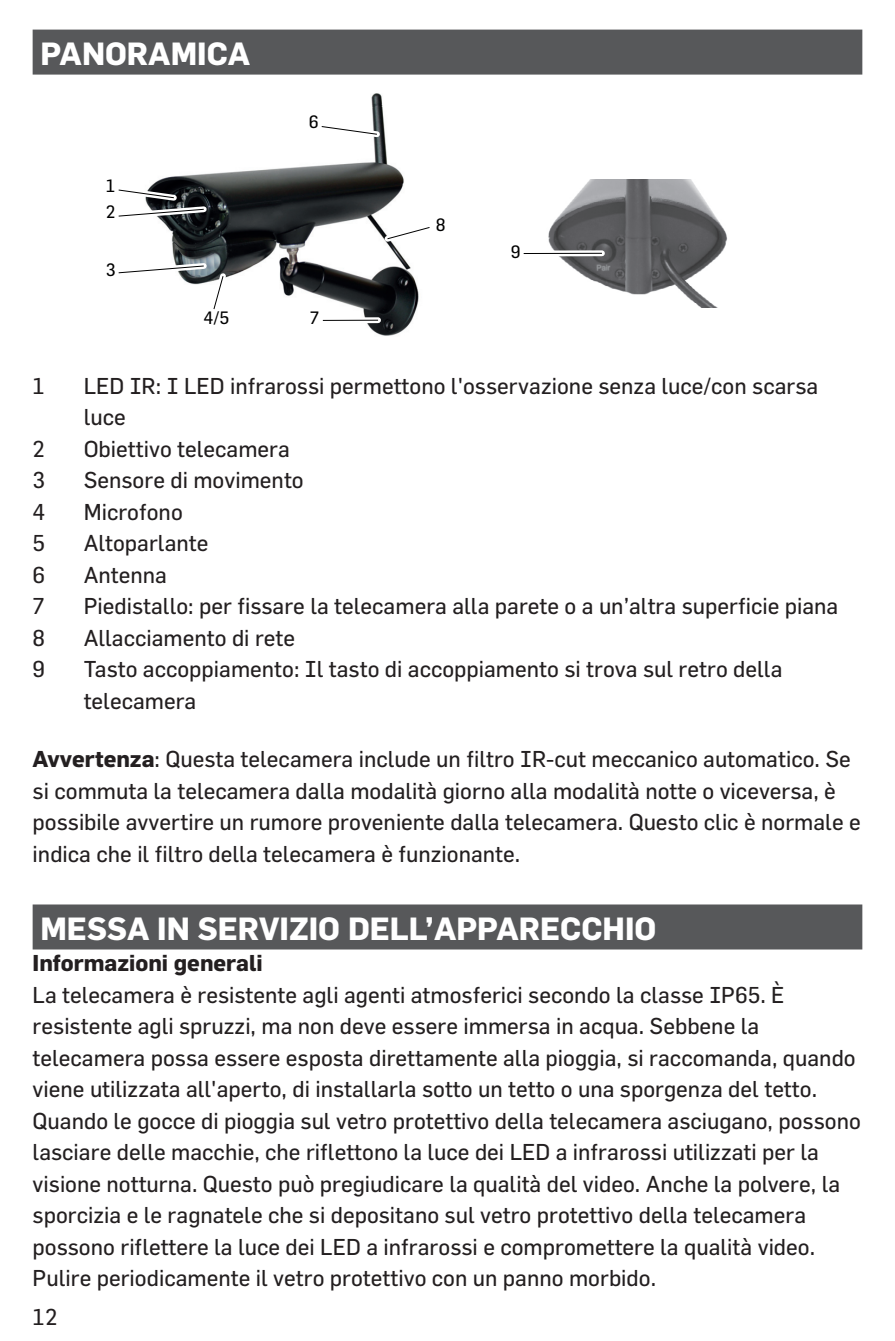
<style>
.page{position:relative;width:895px;height:1341px;background:#fff}
.page>*{position:absolute;margin:0;border:0;box-sizing:border-box;transform-origin:0 0}
.t1{font:700 31.5px "Flama";color:#fff}
.t2{font:22.5px/31.5px "Flama";color:#231f20}
.t3{font:700 22.5px "Flama";color:#231f20}
.t4{font:17.55px "Flama";color:#000001}
.s1{font-weight:700}
</style>
<div class="page">
<div style="left:33px;top:30px;width:829px;height:45px;background:#57585a"></div>
<div style="left:33px;top:904px;width:829px;height:45px;background:#57585a"></div>
<img style="left:154px;top:93px;width:265px;height:243px">
<svg style="left:315px;top:120px;width:68px;height:21px"></svg>
<svg style="left:323px;top:317px;width:55px;height:6px"></svg>
<hr style="left:323px;top:320px;width:55px;height:1px;background:#000001">
<svg style="left:118px;top:183px;width:92px;height:39px"></svg>
<svg style="left:118px;top:260px;width:112px;height:56px"></svg>
<svg style="left:380px;top:220px;width:50px;height:26px"></svg>
<img style="left:548px;top:180px;width:180px;height:128px">
<svg style="left:545px;top:250px;width:57px;height:6px"></svg>
<hr style="left:523px;top:253px;width:79px;height:1px;background:#000001">
<h1 class="t1" style="left:40px;top:42px;width:211px">PANORAMICA</h1>
<p class="t4" style="left:106px;top:175px;width:11px">1</p>
<p class="t4" style="left:106px;top:201px;width:11px">2</p>
<p class="t4" style="left:106px;top:259px;width:11px">3</p>
<p class="t4" style="left:203px;top:307px;width:27px">4/5</p>
<p class="t4" style="left:309px;top:112px;width:11px">6</p>
<p class="t4" style="left:310px;top:307px;width:11px">7</p>
<p class="t4" style="left:436px;top:214px;width:11px">8</p>
<p class="t4" style="left:510px;top:241px;width:11px">9</p>
<p class="t2" style="left:33px;top:372px;width:14px">1</p>
<p class="t2" style="left:84px;top:372px;width:736px">LED IR: I LED infrarossi permettono l'osservazione senza luce/con scarsa luce</p>
<p class="t2" style="left:33px;top:435px;width:14px">2</p>
<p class="t2" style="left:84px;top:435px;width:208px">Obiettivo telecamera</p>
<p class="t2" style="left:33px;top:467px;width:14px">3</p>
<p class="t2" style="left:84px;top:467px;width:221px">Sensore di movimento</p>
<p class="t2" style="left:33px;top:498px;width:14px">4</p>
<p class="t2" style="left:84px;top:498px;width:101px">Microfono</p>
<p class="t2" style="left:33px;top:530px;width:14px">5</p>
<p class="t2" style="left:84px;top:530px;width:126px">Altoparlante</p>
<p class="t2" style="left:33px;top:561px;width:14px">6</p>
<p class="t2" style="left:84px;top:561px;width:85px">Antenna</p>
<p class="t2" style="left:33px;top:593px;width:14px">7</p>
<p class="t2" style="left:84px;top:593px;width:756px">Piedistallo: per fissare la telecamera alla parete o a un’altra superficie piana</p>
<p class="t2" style="left:33px;top:624px;width:14px">8</p>
<p class="t2" style="left:84px;top:624px;width:213px">Allacciamento di rete</p>
<p class="t2" style="left:33px;top:656px;width:14px">9</p>
<p class="t2" style="left:84px;top:656px;width:700px">Tasto accoppiamento: Il tasto di accoppiamento si trova sul retro della telecamera</p>
<p class="t2" style="left:33px;top:746px;width:829px"><span class="s1">Avvertenza</span>: Questa telecamera include un filtro IR-cut meccanico automatico. Se si commuta la telecamera dalla modalità giorno alla modalità notte o viceversa, è possibile avvertire un rumore proveniente dalla telecamera. Questo clic è normale e indica che il filtro della telecamera è funzionante.</p>
<h1 class="t1" style="left:40px;top:917px;width:617px">MESSA IN SERVIZIO DELL’APPARECCHIO</h1>
<p class="t3" style="left:33px;top:955px;width:231px">Informazioni generali</p>
<p class="t2" style="left:33px;top:981px;width:829px">La telecamera è resistente agli agenti atmosferici secondo la classe IP65. È resistente agli spruzzi, ma non deve essere immersa in acqua. Sebbene la telecamera possa essere esposta direttamente alla pioggia, si raccomanda, quando viene utilizzata all'aperto, di installarla sotto un tetto o una sporgenza del tetto.<br>Quando le gocce di pioggia sul vetro protettivo della telecamera asciugano, possono lasciare delle macchie, che riflettono la luce dei LED a infrarossi utilizzati per la visione notturna. Questo può pregiudicare la qualità del video. Anche la polvere, la sporcizia e le ragnatele che si depositano sul vetro protettivo della telecamera possono riflettere la luce dei LED a infrarossi e compromettere la qualità video.<br>Pulire periodicamente il vetro protettivo con un panno morbido.</p>
<p class="t2" style="left:33px;top:1304px;width:26px">12</p>
</div>
